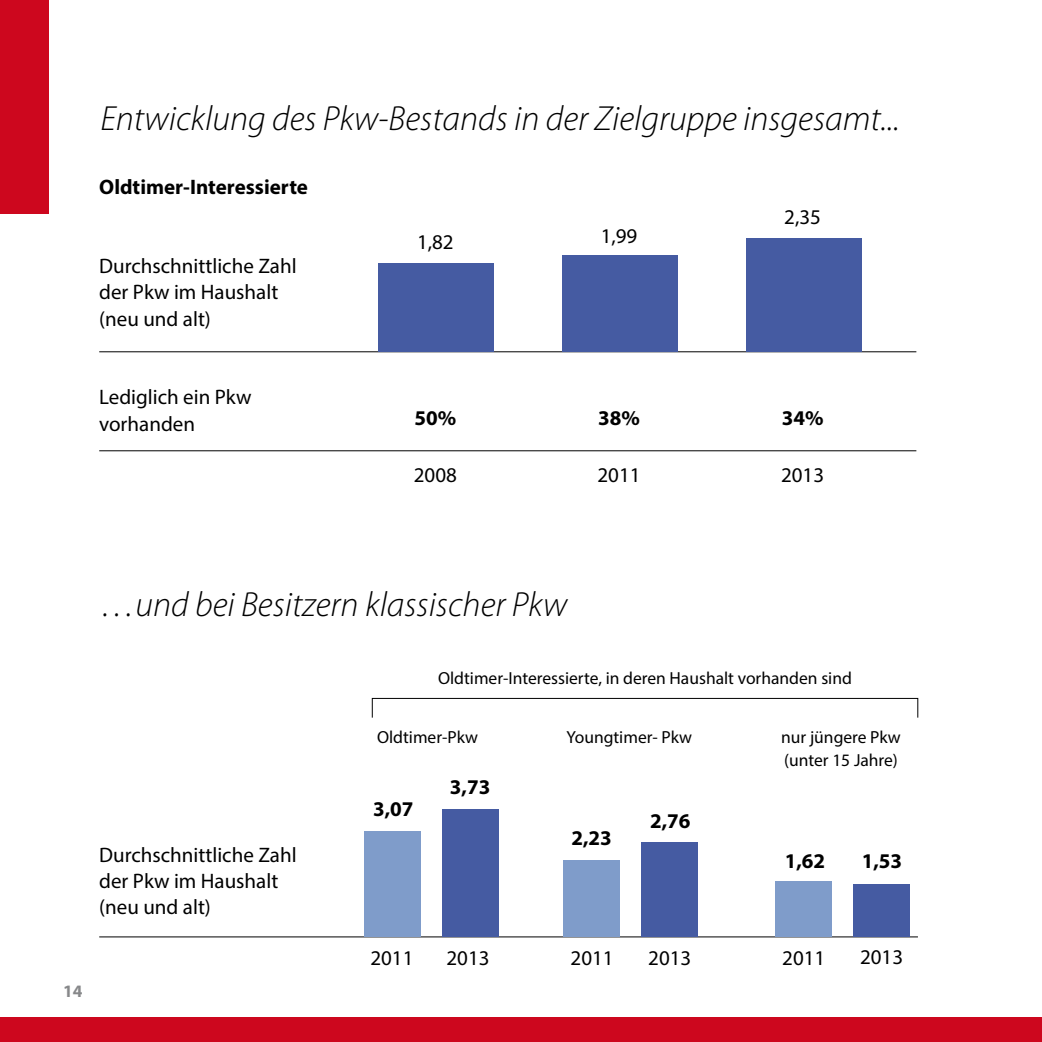
<style>
.page{position:relative;width:1042px;height:1042px;background:#fff}
.page>*{position:absolute;margin:0;border:0;box-sizing:border-box;transform-origin:0 0}
.t1{font:italic 300 35px "Myriad Pro";color:#000}
.t2{font:21px/26.2px "Myriad Pro";color:#000}
.t3{font:700 21px "Myriad Pro";color:#000}
.t4{font:17.5px/22.8px "Myriad Pro";color:#000}
.t5{font:700 17.5px "Myriad Pro";color:#87888a}
</style>
<div class="page">
<div style="left:0;top:0;width:49px;height:214px;background:#cd071e"></div>
<div style="left:0;top:1017px;width:1042px;height:25px;background:#cd071e"></div>
<hr style="left:99px;top:351px;width:817px;height:1px;background:#000">
<div style="left:378px;top:264px;width:116px;height:88px;background:#455ba2"></div>
<div style="left:562px;top:256px;width:116px;height:96px;background:#455ba2"></div>
<div style="left:746px;top:238px;width:116px;height:114px;background:#455ba2"></div>
<hr style="left:99px;top:450px;width:817px;height:1px;background:#000">
<hr style="left:99px;top:936px;width:819px;height:1px;background:#000">
<div style="left:364px;top:832px;width:56px;height:105px;background:#7f9cca"></div>
<div style="left:442px;top:809px;width:56px;height:128px;background:#455ba2"></div>
<div style="left:564px;top:860px;width:56px;height:77px;background:#7f9cca"></div>
<div style="left:642px;top:842px;width:56px;height:95px;background:#455ba2"></div>
<div style="left:775px;top:881px;width:57px;height:56px;background:#7f9cca"></div>
<div style="left:853px;top:884px;width:57px;height:53px;background:#455ba2"></div>
<div style="left:372px;top:698px;width:546px;height:20px;border:1px solid #000"></div>
<h1 class="t1" style="left:100px;top:98px;width:801px">Entwicklung des Pkw-Bestands in der Zielgruppe insgesamt...</h1>
<p class="t3" style="left:99px;top:174px;width:210px">Oldtimer-Interessierte</p>
<p class="t2" style="left:99px;top:253px;width:199px">Durchschnittliche Zahl der Pkw im Haushalt (neu und alt)</p>
<p class="t2" style="left:99px;top:384px;width:154px">Lediglich ein Pkw vorhanden</p>
<p class="t2" style="left:417px;top:228px;width:38px">1,82</p>
<p class="t3" style="left:414px;top:404px;width:43px">50%</p>
<p class="t2" style="left:414px;top:462px;width:45px">2008</p>
<p class="t2" style="left:601px;top:222px;width:38px">1,99</p>
<p class="t3" style="left:598px;top:404px;width:43px">38%</p>
<p class="t2" style="left:597px;top:462px;width:45px">2011</p>
<p class="t2" style="left:784px;top:204px;width:38px">2,35</p>
<p class="t3" style="left:782px;top:404px;width:43px">34%</p>
<p class="t2" style="left:781px;top:462px;width:45px">2013</p>
<h1 class="t1" style="left:100px;top:583px;width:468px">…und bei Besitzern klassischer Pkw</h1>
<p class="t2" style="left:99px;top:841px;width:199px">Durchschnittliche Zahl der Pkw im Haushalt (neu und alt)</p>
<p class="t5" style="left:63px;top:980px;width:21px">14</p>
<p class="t4" style="left:438px;top:667px;width:415px">Oldtimer-Interessierte, in deren Haushalt vorhanden sind</p>
<p class="t4" style="left:377px;top:726px;width:102px">Oldtimer-Pkw</p>
<p class="t4" style="left:566px;top:726px;width:127px">Youngtimer- Pkw</p>
<p class="t4" style="left:781px;top:726px;width:121px">nur jüngere Pkw (unter 15 Jahre)</p>
<p class="t3" style="left:373px;top:795px;width:42px">3,07</p>
<p class="t3" style="left:450px;top:773px;width:42px">3,73</p>
<p class="t3" style="left:571px;top:824px;width:42px">2,23</p>
<p class="t3" style="left:650px;top:807px;width:42px">2,76</p>
<p class="t3" style="left:785px;top:847px;width:42px">1,62</p>
<p class="t3" style="left:862px;top:847px;width:42px">1,53</p>
<p class="t2" style="left:370px;top:944px;width:45px">2011</p>
<p class="t2" style="left:446px;top:944px;width:45px">2013</p>
<p class="t2" style="left:570px;top:944px;width:45px">2011</p>
<p class="t2" style="left:648px;top:944px;width:45px">2013</p>
<p class="t2" style="left:782px;top:944px;width:45px">2011</p>
<p class="t2" style="left:860px;top:943px;width:45px">2013</p>
</div>
